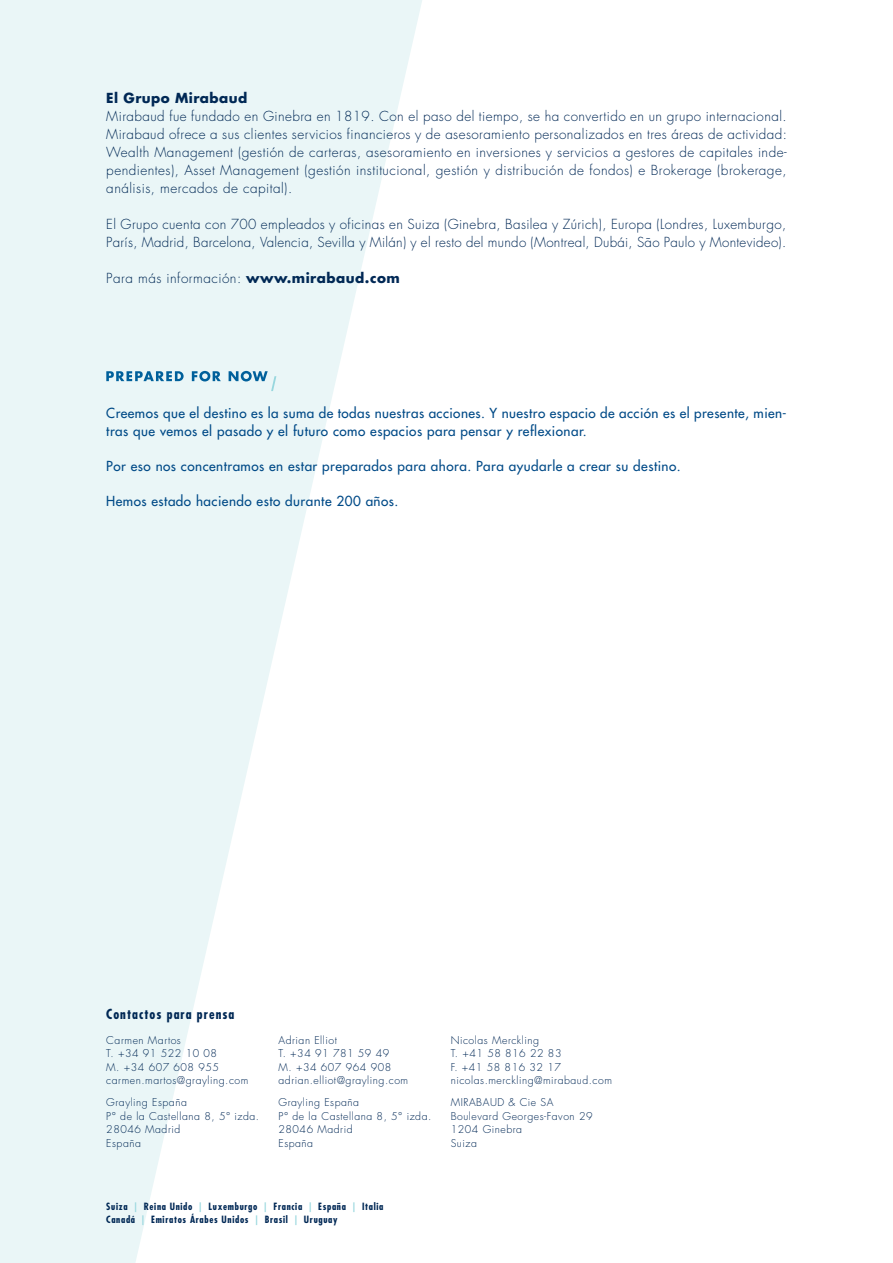
<style>
.page{position:relative;width:893px;height:1263px;background:#fff}
.page>*{position:absolute;margin:0;border:0;box-sizing:border-box;transform-origin:0 0}
.Texte_courant{font:300 13.5px/18px "Futura Std";letter-spacing:.03em;color:#002855;text-align:justify}
.Texte_courant-2{font:500 13.5px/18px "Futura Std";letter-spacing:.035em;color:#004a87}
.Presse_Titre{font:700 condensed 13.5px "Futura Std";letter-spacing:.075em;color:#002855}
.Texte_courant-3{font:700 13.5px "Futura Std";letter-spacing:.03em;color:#002855}
.Presse_texte{font:300 10.5px/13.5px "Futura Std";letter-spacing:.05em;color:#002855}
.t1{font:700 condensed 9.75px/13.5px "Futura Std";letter-spacing:.07em;color:#002855}
.s1{font-weight:700}
.s2{color:#98d7de}
</style>
<div class="page">
<svg style="left:0;top:0;width:422px;height:1263px;fill:#eaf6f7"></svg>
<svg style="left:106px;top:371px;width:170px;height:20px;background:#b2d2e0"></svg>
<p class="Texte_courant-3" style="left:106px;top:89px;width:142px">El Grupo Mirabaud</p>
<p class="Texte_courant" style="left:106px;top:108px;width:682px">Mirabaud fue fundado en Ginebra en 1819. Con el paso del tiempo, se ha convertido en un grupo internacional.<br>Mirabaud ofrece a sus clientes servicios financieros y de asesoramiento personalizados en tres áreas de actividad:<br>Wealth Management (gestión de carteras, asesoramiento en inversiones y servicios a gestores de capitales inde&shy;pendientes), Asset Management (gestión institucional, gestión y distribución de fondos) e Brokerage (brokerage, análisis, mercados de capital).</p>
<p class="Texte_courant" style="left:106px;top:216px;width:681px">El Grupo cuenta con 700 empleados y oficinas en Suiza (Ginebra, Basilea y Zúrich), Europa (Londres, Luxemburgo,<br>París, Madrid, Barcelona, Valencia, Sevilla y Milán) y el resto del mundo (Montreal, Dubái, São Paulo y Montevideo).</p>
<p class="Texte_courant" style="left:106px;top:270px;width:295px">Para más información: <span class="s1">www.mirabaud.com</span></p>
<p class="Texte_courant-2" style="left:106px;top:404px;width:682px">Creemos que el destino es la suma de todas nuestras acciones. Y nuestro espacio de acción es el presente, mien&shy;tras que vemos el pasado y el futuro como espacios para pensar y reflexionar.</p>
<p class="Texte_courant-2" style="left:106px;top:457px;width:576px">Por eso nos concentramos en estar preparados para ahora. Para ayudarle a crear su destino.</p>
<p class="Texte_courant-2" style="left:106px;top:492px;width:294px">Hemos estado haciendo esto durante 200 años.</p>
<p class="Presse_Titre" style="left:106px;top:1005px;width:130px">Contactos para prensa</p>
<p class="Presse_texte" style="left:106px;top:1033px;width:144px">Carmen Martos<br>T. +34 91 522 10 08<br>M. +34 607 608 955 carmen.martos@grayling.com</p>
<p class="Presse_texte" style="left:106px;top:1096px;width:154px">Grayling España<br>P° de la Castellana 8, 5° izda.<br>28046 Madrid<br>España</p>
<p class="Presse_texte" style="left:279px;top:1033px;width:131px">Adrian Elliot<br>T. +34 91 781 59 49<br>M. +34 607 964 908 adrian.elliot@grayling.com</p>
<p class="Presse_texte" style="left:279px;top:1096px;width:154px">Grayling España<br>P° de la Castellana 8, 5° izda.<br>28046 Madrid<br>España</p>
<p class="Presse_texte" style="left:451px;top:1033px;width:163px">Nicolas Merckling<br>T. +41 58 816 22 83<br>F. +41 58 816 32 17 nicolas.merckling@mirabaud.com</p>
<p class="Presse_texte" style="left:451px;top:1096px;width:143px">MIRABAUD &amp; Cie SA<br>Boulevard Georges-Favon 29<br>1204 Ginebra<br>Suiza</p>
<p class="t1" style="left:106px;top:1199px;width:279px">Suiza <span class="s2">|</span> Reina Unido <span class="s2">|</span> Luxemburgo <span class="s2">|</span> Francia <span class="s2">|</span> España <span class="s2">|</span> Italia<br>Canadá <span class="s2">|</span> Emiratos Árabes Unidos <span class="s2">|</span> Brasil <span class="s2">|</span> Uruguay</p>
</div>
